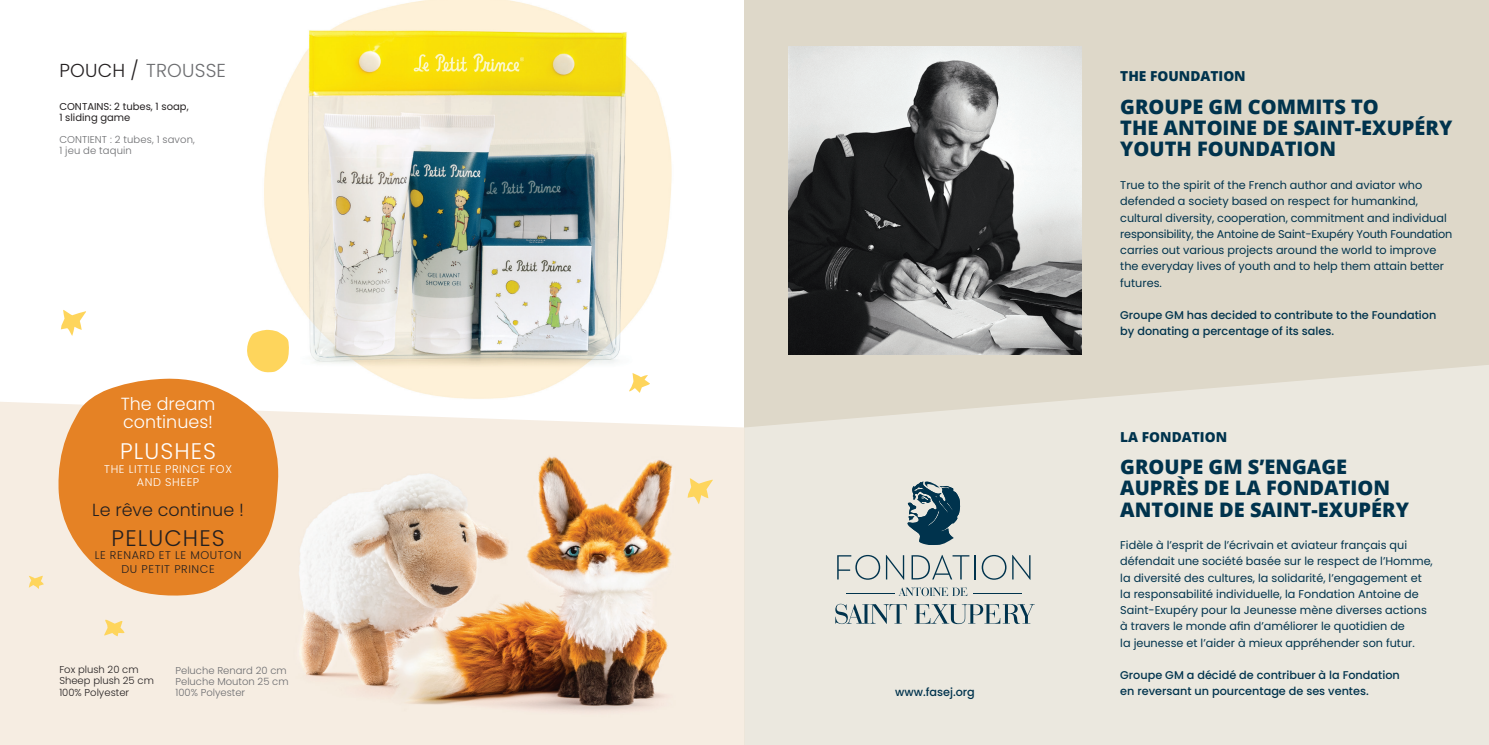
<style>
.page{position:relative;width:1489px;height:745px;background:#fff}
.page>*{position:absolute;margin:0;border:0;box-sizing:border-box;transform-origin:0 0}
.t1{font:300 22.5px "Poppins";letter-spacing:.05em;color:#231f20}
.t2{font:300 22.5px "Poppins";letter-spacing:.05em;color:#fff}
.t3{font:800 20px/21.2px "Open Sans";color:#00334d}
.t4{font:300 18.75px "Poppins";letter-spacing:.01em;color:#6c6d70}
.t5{font:300 17.5px/17.5px "Poppins";color:#fff}
.t6{font:300 17.5px "Poppins";color:#231f20}
.t7{font:800 13.75px "Open Sans";color:#00334d}
.t8{font:11.25px/16.2px "Poppins";color:#00334d}
.t9{font:500 11.25px/16.2px "Poppins";color:#00334d}
.t10{font:300 11.25px/13.5px "Poppins";letter-spacing:.05em;color:#231f20;text-align:center}
.t11{font:300 11.25px/13.5px "Poppins";letter-spacing:.05em;color:#fff;text-align:center}
.t12{font:300 10px/11.2px "Poppins";color:#6c6d70}
.t13{font:300 10px/11.2px "Poppins";color:#231f20}
.t14{font:10px/11.2px "Poppins";color:#231f20}
.s1{color:#231f20}
</style>
<div class="page">
<div style="left:744px;top:0;width:744px;height:744px;background:#ded8c9"></div>
<svg style="left:744px;top:365px;width:744px;height:379px;background:#e9e6dc"></svg>
<img style="left:264px;top:0;width:408px;height:399px">
<img style="left:0;top:402px;width:744px;height:342px">
<svg style="left:56px;top:377px;width:223px;height:219px;background:#e9994e"></svg>
<svg style="left:247px;top:329px;width:42px;height:43px"></svg>
<svg style="left:104px;top:618px;width:20px;height:18px"></svg>
<svg style="left:29px;top:575px;width:15px;height:13px"></svg>
<svg style="left:61px;top:310px;width:25px;height:25px"></svg>
<svg style="left:687px;top:477px;width:26px;height:27px"></svg>
<svg style="left:629px;top:373px;width:21px;height:19px"></svg>
<img style="left:788px;top:46px;width:293px;height:308px">
<svg style="left:898px;top:587px;width:69px;height:8px"></svg>
<svg style="left:835px;top:603px;width:71px;height:20px"></svg>
<svg style="left:914px;top:603px;width:120px;height:20px;background:#b1bbbb"></svg>
<hr style="left:845px;top:592px;width:49px;height:1px;background:#00334d">
<hr style="left:973px;top:592px;width:48px;height:1px;background:#00334d">
<svg style="left:837px;top:554px;width:67px;height:25px;background:#c6cbc8"></svg>
<svg style="left:911px;top:554px;width:64px;height:25px;background:#c5cac7"></svg>
<svg style="left:981px;top:554px;width:25px;height:25px"></svg>
<svg style="left:1012px;top:554px;width:18px;height:25px"></svg>
<svg style="left:906px;top:479px;width:54px;height:66px;background:#66818c"></svg>
<h3 class="t4" style="left:59px;top:60px;width:168px"><span class="s1">POUCH /</span> TROUSSE</h3>
<p class="t14" style="left:59px;top:101px;width:131px">CONTAINS: 2 tubes, 1 soap,<br>1 sliding game</p>
<p class="t12" style="left:59px;top:134px;width:137px">CONTIENT : 2 tubes, 1 savon,<br>1 jeu de taquin</p>
<h3 class="t5" style="left:121px;top:395px;width:96px">The dream continues!</h3>
<h1 class="t2" style="left:120px;top:438px;width:98px">PLUSHES</h1>
<p class="t11" style="left:104px;top:462px;width:129px">THE LITTLE PRINCE FOX<br>AND SHEEP</p>
<h3 class="t6" style="left:92px;top:499px;width:153px">Le rêve continue !</h3>
<h1 class="t1" style="left:111px;top:524px;width:115px">PELUCHES</h1>
<p class="t10" style="left:95px;top:548px;width:148px">LE RENARD ET LE MOUTON<br>DU PETIT PRINCE</p>
<p class="t13" style="left:59px;top:663px;width:96px">Fox plush 20 cm<br>Sheep plush 25 cm<br>100% Polyester</p>
<p class="t12" style="left:175px;top:664px;width:115px">Peluche Renard 20 cm<br>Peluche Mouton 25 cm<br>100% Polyester</p>
<p class="t9" style="left:895px;top:683px;width:81px">www.fasej.org</p>
<p class="t7" style="left:1120px;top:66px;width:127px">THE FOUNDATION</p>
<h2 class="t3" style="left:1120px;top:95px;width:333px">GROUPE GM COMMITS TO<br>THE ANTOINE DE SAINT-EXUPÉRY<br>YOUTH FOUNDATION</h2>
<p class="t8" style="left:1120px;top:177px;width:333px">True to the spirit of the French author and aviator who defended a society based on respect for humankind, cultural diversity, cooperation, commitment and individual responsibility, the Antoine de Saint-Exupéry Youth Foundation carries out various projects around the world to improve the everyday lives of youth and to help them attain better futures.</p>
<p class="t9" style="left:1120px;top:307px;width:317px">Groupe GM has decided to contribute to the Foundation by donating a percentage of its sales.</p>
<p class="t7" style="left:1120px;top:426px;width:108px">LA FONDATION</p>
<h2 class="t3" style="left:1120px;top:454px;width:290px">GROUPE GM S’ENGAGE<br>AUPRÈS DE LA FONDATION<br>ANTOINE DE SAINT-EXUPÉRY</h2>
<p class="t8" style="left:1120px;top:536px;width:314px">Fidèle à l’esprit de l’écrivain et aviateur français qui défendait une société basée sur le respect de l’Homme, la diversité des cultures, la solidarité, l’engagement et la responsabilité individuelle, la Fondation Antoine de Saint-Exupéry pour la Jeunesse mène diverses actions à travers le monde afin d’améliorer le quotidien de<br>la jeunesse et l’aider à mieux appréhender son futur.</p>
<p class="t9" style="left:1120px;top:666px;width:281px">Groupe GM a décidé de contribuer à la Fondation en reversant un pourcentage de ses ventes.</p>
</div>
